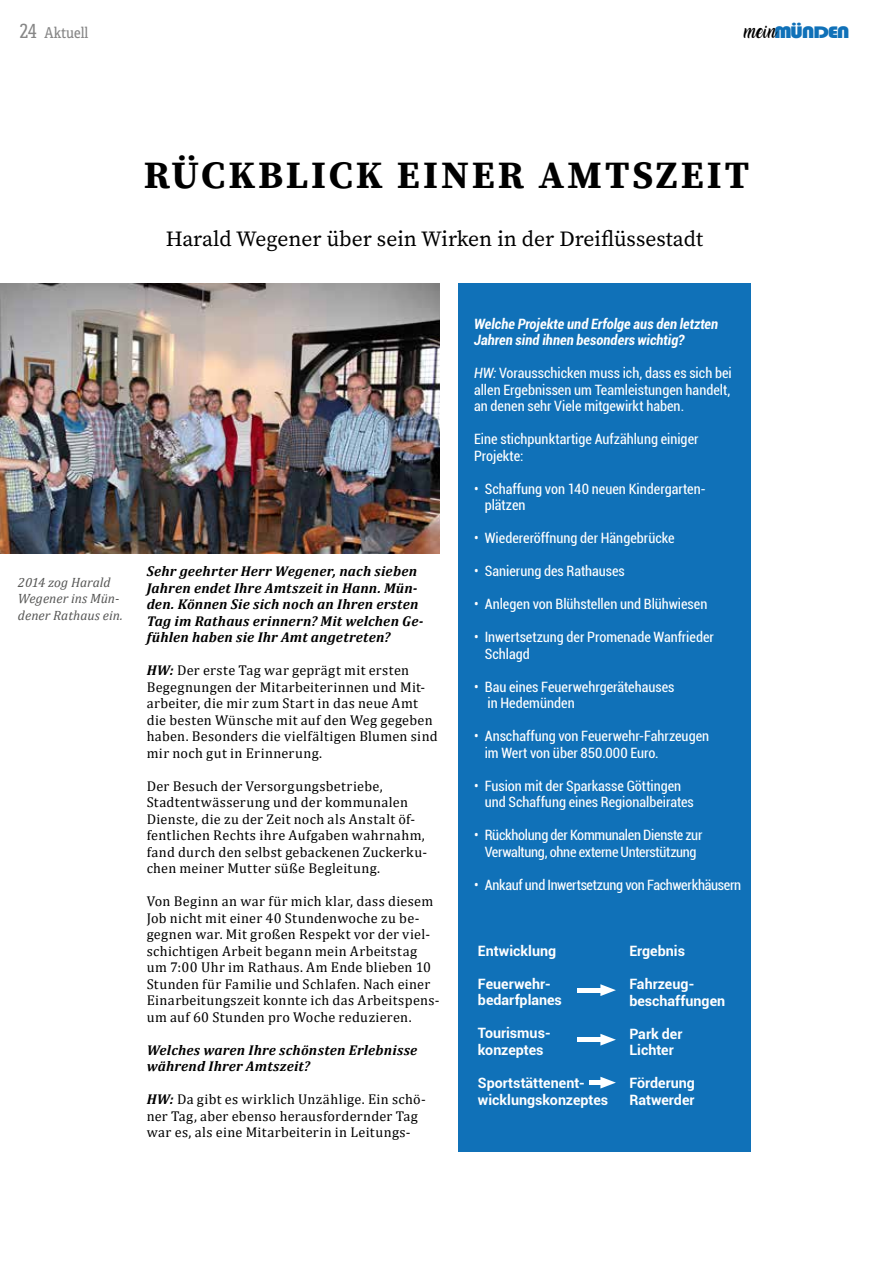
<style>
.page{position:relative;width:893px;height:1263px;background:#fff}
.page>*{position:absolute;margin:0;border:0;box-sizing:border-box;transform-origin:0 0}
.t1{font:700 38.55px "Source Serif Pro";letter-spacing:.08em;color:#000}
.t2{font:21.6px "Source Serif Pro";color:#000}
.t3{font:17.25px "Bauhaus 93";letter-spacing:-.07em;color:#1071b8;scale:1.27 1}
.t4{font:15px "Adelle Condensed";letter-spacing:-.005em;color:#878787}
.t5{font:14.25px/16.5px "Cambria";letter-spacing:.02em;color:#000}
.t6{font:condensed 14.25px/16.5px "Roboto";color:#fff}
.t7{font:italic 700 14.25px/16.5px "Cambria";letter-spacing:.02em;color:#000}
.t8{font:700 14.25px/16.5px "Roboto";color:#fff}
.t9{font:condensed 14.25px/16.5px "Roboto";letter-spacing:-.02em;color:#fff;text-align:center}
.t10{font:italic 700 condensed 14.25px/16.5px "Roboto";letter-spacing:.005em;color:#fff}
.t11{font:italic 13.5px/16.5px "Cambria";color:#575756}
.s1{font-size:19.5px}
.s2{font-family:"Amarillo";font-size:12.9px;color:#000}
.s3{font-weight:700;font-style:italic}
.s4{font-style:italic}
</style>
<div class="page">
<img style="left:0;top:284px;width:440px;height:269px">
<div style="left:458px;top:284px;width:292px;height:868px;background:#1071b8"></div>
<hr style="left:577px;top:988px;width:26px;height:4px;background:#fff">
<svg style="left:600px;top:984px;width:16px;height:12px"></svg>
<div style="left:577px;top:1037px;width:26px;height:5px;background:#fff"></div>
<svg style="left:600px;top:1034px;width:16px;height:11px"></svg>
<div style="left:589px;top:1080px;width:14px;height:5px;background:#fff"></div>
<svg style="left:600px;top:1077px;width:16px;height:11px"></svg>
<p class="t4" style="left:20px;top:22px;width:70px"><span class="s1">24</span> Aktuell</p>
<p class="t3" style="left:744px;top:23px;width:85px"><span class="s2">MEIN</span>MÜNDEN</p>
<h1 class="t1" style="left:144px;top:148px;width:607px">RÜCKBLICK EINER AMTSZEIT</h1>
<h2 class="t2" style="left:166px;top:224px;width:539px">Harald Wegener über sein Wirken in der Dreiflüssestadt</h2>
<p class="t11" style="left:18px;top:573px;width:107px">2014 zog Harald<br>Wegener ins Mün&shy;dener Rathaus ein.</p>
<p class="t7" style="left:147px;top:563px;width:278px">Sehr geehrter Herr Wegener, nach sieben Jahren endet Ihre Amtszeit in Hann. Mün&shy;den. Können Sie sich noch an Ihren ersten Tag im Rathaus erinnern? Mit welchen Ge&shy;fühlen haben sie Ihr Amt angetreten?</p>
<p class="t5" style="left:147px;top:662px;width:292px"><span class="s3">HW:</span> Der erste Tag war geprägt mit ersten Begegnungen der Mitarbeiterinnen und Mit&shy;arbeiter, die mir zum Start in das neue Amt die besten Wünsche mit auf den Weg gegeben haben. Besonders die vielfältigen Blumen sind mir noch gut in Erinnerung.</p>
<p class="t5" style="left:147px;top:778px;width:282px">Der Besuch der Versorgungsbetriebe, Stadtentwässerung und der kommunalen Dienste, die zu der Zeit noch als Anstalt öf&shy;fentlichen Rechts ihre Aufgaben wahrnahm, fand durch den selbst gebackenen Zuckerku&shy;chen meiner Mutter süße Begleitung.</p>
<p class="t5" style="left:147px;top:893px;width:294px">Von Beginn an war für mich klar, dass diesem Job nicht mit einer 40 Stundenwoche zu be&shy;gegnen war. Mit großen Respekt vor der viel&shy;schichtigen Arbeit begann mein Arbeitstag um 7:00 Uhr im Rathaus. Am Ende blieben 10<br>Stunden für Familie und Schlafen. Nach einer Einarbeitungszeit konnte ich das Arbeitspens&shy;um auf 60 Stunden pro Woche reduzieren.</p>
<p class="t7" style="left:147px;top:1041px;width:272px">Welches waren Ihre schönsten Erlebnisse während Ihrer Amtszeit?</p>
<p class="t5" style="left:147px;top:1091px;width:281px"><span class="s3">HW:</span> Da gibt es wirklich Unzählige. Ein schö&shy;ner Tag, aber ebenso herausfordernder Tag war es, als eine Mitarbeiterin in Leitungs-</p>
<p class="t10" style="left:474px;top:315px;width:246px">Welche Projekte und Erfolge aus den letzten<br>Jahren sind ihnen besonders wichtig?</p>
<p class="t6" style="left:474px;top:364px;width:259px;text-align:justify"><span class="s4">HW:</span> Vorausschicken muss ich, dass es sich bei allen Ergebnissen um Teamleistungen handelt, an denen sehr Viele mitgewirkt haben.</p>
<p class="t6" style="left:474px;top:431px;width:226px">Eine stichpunktartige Aufzählung einiger<br>Projekte:</p>
<p class="t6" style="left:485px;top:480px;width:223px;text-indent:-11px">• Schaffung von 140 neuen Kindergarten&shy;plätzen</p>
<p class="t6" style="left:474px;top:530px;width:202px">• Wiedereröffnung der Hängebrücke</p>
<p class="t6" style="left:474px;top:563px;width:152px">• Sanierung des Rathauses</p>
<p class="t6" style="left:474px;top:596px;width:235px">• Anlegen von Blühstellen und Blühwiesen</p>
<p class="t6" style="left:485px;top:629px;width:231px;text-indent:-11px">• Inwertsetzung der Promenade Wanfrieder<br>Schlagd</p>
<p class="t6" style="left:488px;top:678px;width:188px;text-indent:-13px">• Bau eines Feuerwehrgerätehauses in Hedemünden</p>
<p class="t6" style="left:485px;top:728px;width:226px;text-indent:-11px">• Anschaffung von Feuerwehr-Fahrzeugen im Wert von über 850.000 Euro.</p>
<p class="t6" style="left:485px;top:777px;width:211px;text-indent:-11px">• Fusion mit der Sparkasse Göttingen und Schaffung eines Regionalbeirates</p>
<p class="t9" style="left:474px;top:827px;width:230px">• Rückholung der Kommunalen Dienste zur<br>Verwaltung, ohne externe Unterstützung</p>
<p class="t9" style="left:474px;top:876px;width:269px">• Ankauf und Inwertsetzung von Fachwerkhäusern</p>
<p class="t8" style="left:478px;top:942px;width:80px">Entwicklung</p>
<p class="t8" style="left:478px;top:975px;width:86px">Feuerwehr&shy;bedarfplanes</p>
<p class="t8" style="left:478px;top:1024px;width:75px">Tourismus&shy;konzeptes</p>
<p class="t8" style="left:478px;top:1074px;width:132px">Sportstättenent&shy;wicklungskonzeptes</p>
<p class="t8" style="left:629px;top:942px;width:57px">Ergebnis</p>
<p class="t8" style="left:629px;top:975px;width:97px">Fahrzeug&shy;beschaffungen</p>
<p class="t8" style="left:629px;top:1024px;width:55px">Park der<br>Lichter</p>
<p class="t8" style="left:629px;top:1074px;width:67px">Förderung<br>Ratwerder</p>
</div>
